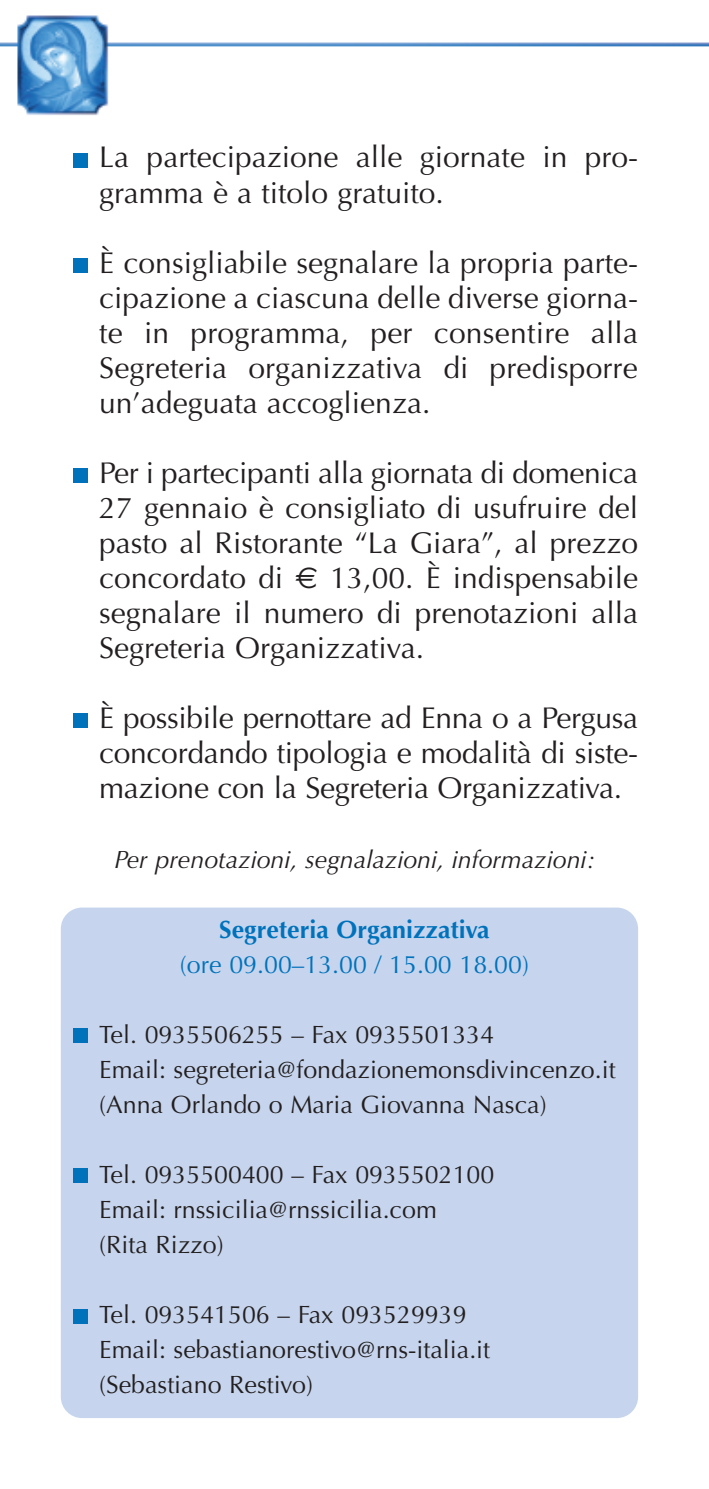
<style>
.page{position:relative;width:709px;height:1489px;background:#fff}
.page>*{position:absolute;margin:0;border:0;box-sizing:border-box;transform-origin:0 0}
.t1{font:30px/35px "Optima";color:#231f20;text-align:justify}
.t2{font:25px/35px "Optima";color:#231f20}
.t3{font:italic 25px "Optima";color:#231f20}
.t4{font:25px "Optima";color:#0072bc}
.t5{font:700 25px "Optima";color:#0072bc}
.s1{font-family:"Euro Sans"}
</style>
<div class="page">
<img style="left:0;top:15px;width:709px;height:1403px">
<div style="left:61px;top:907px;width:577px;height:510px;background:#c6d5ed;border-radius:21px"></div>
<div style="left:73px;top:1308px;width:15px;height:14px;background:#0072bc"></div>
<div style="left:73px;top:1168px;width:15px;height:14px;background:#0072bc"></div>
<div style="left:73px;top:1028px;width:15px;height:14px;background:#0072bc"></div>
<div style="left:73px;top:713px;width:15px;height:14px;background:#0072bc"></div>
<div style="left:73px;top:468px;width:15px;height:14px;background:#0072bc"></div>
<div style="left:73px;top:258px;width:15px;height:14px;background:#0072bc"></div>
<div style="left:73px;top:153px;width:15px;height:14px;background:#0072bc"></div>
<p class="t1" style="left:99px;top:140px;width:540px">La partecipazione alle giornate in pro&shy;gramma è a titolo gratuito.</p>
<p class="t1" style="left:99px;top:245px;width:540px">È consigliabile segnalare la propria parte&shy;cipazione a ciascuna delle diverse giorna&shy;te in programma, per consentire alla Segreteria organizzativa di predisporre un’adeguata accoglienza.</p>
<p class="t1" style="left:99px;top:455px;width:540px">Per i partecipanti alla giornata di domenica 27 gennaio è consigliato di usufruire del pasto al Ristorante “La Giara”, al prezzo concordato di <span class="s1">€</span> 13,00. È indispensabile segnalare il numero di prenotazioni alla Segreteria Organizzativa.</p>
<p class="t1" style="left:99px;top:700px;width:540px">È possibile pernottare ad Enna o a Pergusa concordando tipologia e modalità di siste&shy;mazione con la Segreteria Organizzativa.</p>
<p class="t3" style="left:114px;top:844px;width:482px">Per prenotazioni, segnalazioni, informazioni:</p>
<p class="t5" style="left:219px;top:914px;width:272px">Segreteria Organizzativa</p>
<p class="t4" style="left:180px;top:949px;width:350px">(ore 09.00–13.00 / 15.00 18.00)</p>
<p class="t2" style="left:99px;top:1017px;width:518px">Tel. 0935506255 – Fax 0935501334<br>Email: segreteria@fondazionemonsdivincenzo.it (Anna Orlando o Maria Giovanna Nasca)</p>
<p class="t2" style="left:99px;top:1157px;width:397px">Tel. 0935500400 – Fax 0935502100<br>Email: rnssicilia@rnssicilia.com<br>(Rita Rizzo)</p>
<p class="t2" style="left:99px;top:1297px;width:392px">Tel. 093541506 – Fax 093529939<br>Email: sebastianorestivo@rns-italia.it (Sebastiano Restivo)</p>
</div>
